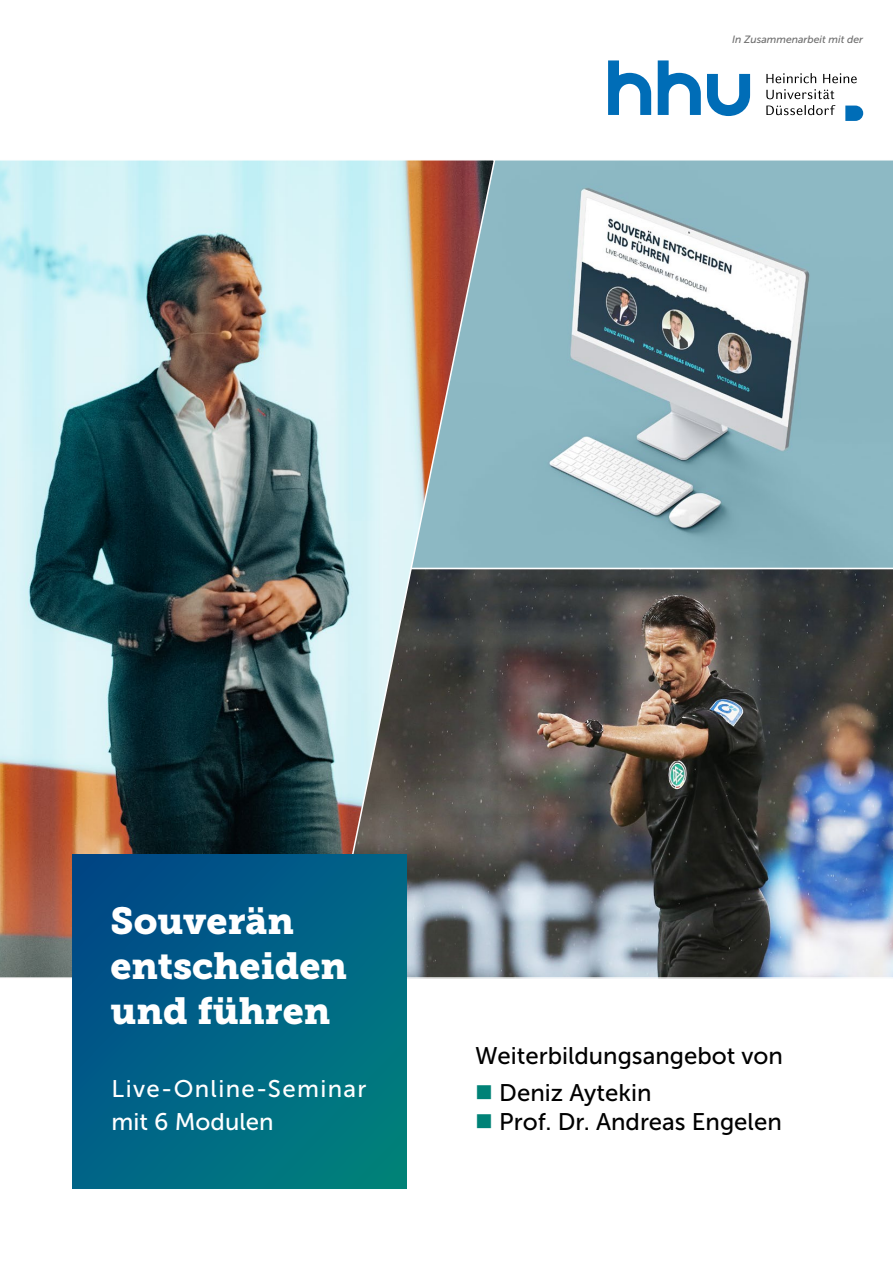
<style>
.page{position:relative;width:893px;height:1263px;background:#fff}
.page>*{position:absolute;margin:0;border:0;box-sizing:border-box;transform-origin:0 0}
.t1{font:37.5px/45px "Museo Slab 900";color:#fff}
.t2{font:24px "Museo Sans 500";color:#000}
.t3{font:24px/33px "Museo Sans 500";letter-spacing:.055em;color:#fff}
.t4{font:italic 10.5px "Museo Sans 500";color:#6e6e6e}
.s1{color:#008277}
</style>
<div class="page">
<svg style="left:496px;top:160px;width:397px;height:408px;background:#93b4bd"></svg>
<img style="left:496px;top:569px;width:397px;height:410px">
<img style="left:0;top:160px;width:496px;height:820px">
<svg style="left:72px;top:854px;width:334px;height:334px;background:#006484"></svg>
<svg style="left:707px;top:74px;width:43px;height:42px"></svg>
<svg style="left:608px;top:60px;width:43px;height:55px"></svg>
<svg style="left:658px;top:60px;width:43px;height:55px"></svg>
<svg style="left:766px;top:105px;width:69px;height:10px"></svg>
<svg style="left:766px;top:89px;width:68px;height:10px"></svg>
<svg style="left:766px;top:73px;width:91px;height:10px"></svg>
<svg style="left:845px;top:106px;width:18px;height:15px"></svg>
<p class="t4" style="left:732px;top:34px;width:133px">In Zusammenarbeit mit der</p>
<h1 class="t1" style="left:111px;top:899px;width:238px">Souverän entscheiden und führen</h1>
<p class="t3" style="left:112px;top:1072px;width:256px">Live-Online-Seminar mit 6 Modulen</p>
<p class="t2" style="left:475px;top:1042px;width:309px">Weiterbildungsangebot von</p>
<p class="t2" style="left:475px;top:1079px;width:178px"><span class="s1">■</span> Deniz Aytekin</p>
<p class="t2" style="left:475px;top:1108px;width:308px"><span class="s1">■</span> Prof. Dr. Andreas Engelen</p>
</div>
